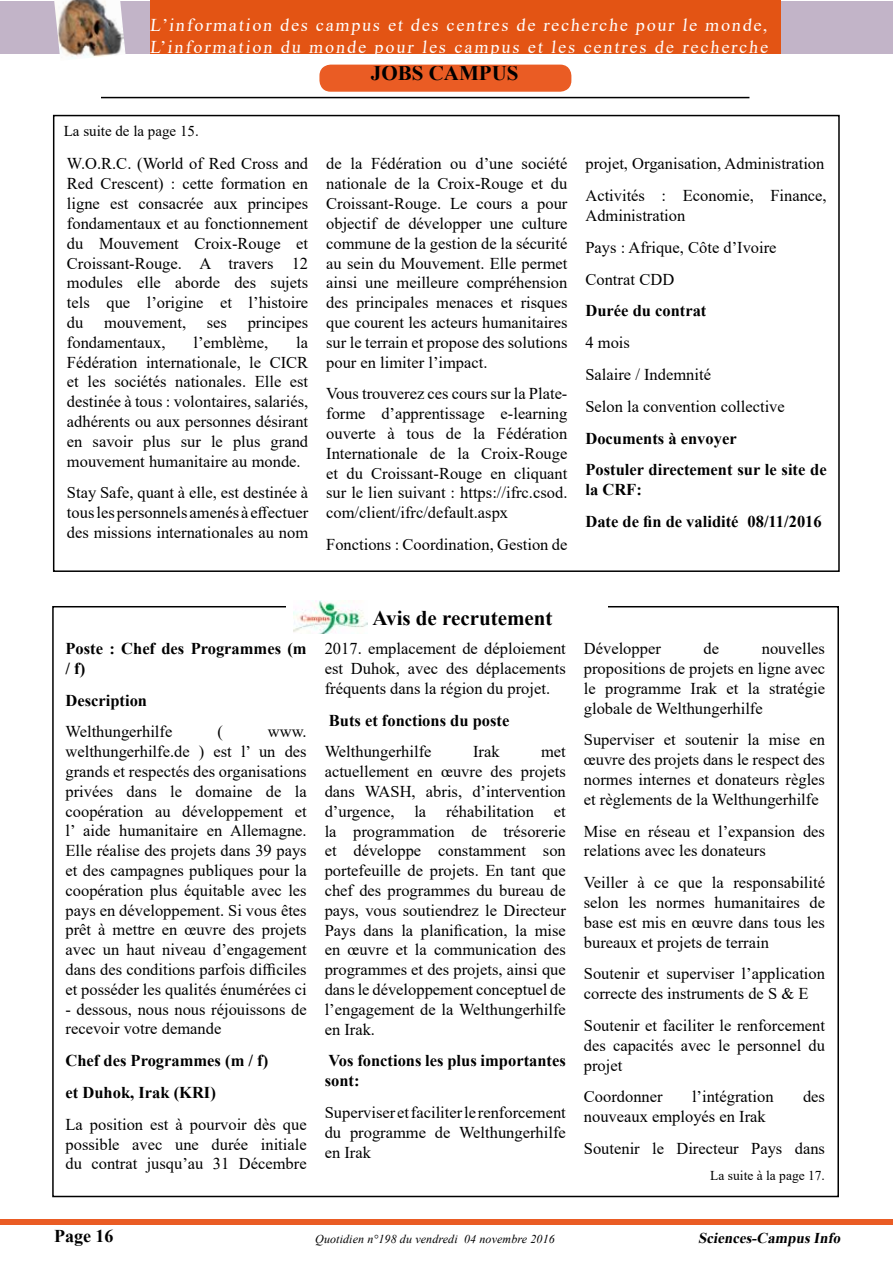
<style>
.page{position:relative;width:893px;height:1263px;background:#fff}
.page>*{position:absolute;margin:0;border:0;box-sizing:border-box;transform-origin:0 0}
.t1{font:700 21px "Times New Roman";color:#000}
.t2{font:18px/21.6px "Times New Roman";letter-spacing:.105em;color:#fff}
.t3{font:700 18px "Times New Roman";color:#000}
.t4{font:16.5px/19.8px "Times New Roman";color:#000;text-align:justify}
.t5{font:700 16.5px/31.8px "Times New Roman";color:#000}
.t6{font:italic 700 15px "Times New Roman";color:#000}
.t7{font:15px "Times New Roman";color:#000}
.t8{font:13.5px "Times New Roman";color:#000}
.t9{font:italic 12px "Times New Roman";letter-spacing:.01em;color:#000}
</style>
<div class="page">
<div style="left:1px;top:1219px;width:892px;height:6px;background:#ea5c24"></div>
<div style="left:53px;top:115px;width:787px;height:457px;border:2px solid #000"></div>
<img style="left:294px;top:601px;width:73px;height:32px">
<hr style="left:101px;top:97px;width:648px;height:1px;background:#000">
<div style="left:320px;top:65px;width:251px;height:26px;background:#ea5c24;border-radius:11px"></div>
<div style="left:319px;top:65px;width:252px;height:27px;border:2px solid #ea5c24;border-radius:11px"></div>
<div style="left:0;top:1px;width:893px;height:52px;background:#c2b4c8"></div>
<div style="left:150px;top:0;width:630px;height:53px;background:#e35414"></div>
<img style="left:54px;top:0;width:71px;height:59px">
<p class="t2" style="left:150px;top:14px;width:622px">L’information des campus et des centres de recherche pour le monde,<br>L’information du monde pour les campus et les centres de recherche</p>
<p class="t1" style="left:371px;top:58px;width:149px">JOBS CAMPUS</p>
<p class="t7" style="left:64px;top:120px;width:136px">La suite de la page 15.</p>
<p class="t4" style="left:67px;top:154px;width:243px">W.O.R.C. (World of Red Cross and Red Crescent) : cette formation en ligne est consacrée aux principes fondamentaux et au fonctionnement du Mouvement Croix-Rouge et Croissant-Rouge. A travers 12 modules elle aborde des sujets tels que l’origine et l’histoire du</p>
<p class="t4" style="left:104px;top:312px;width:84px">mouvement,</p>
<p class="t4" style="left:207px;top:312px;width:22px">ses</p>
<p class="t4" style="left:248px;top:312px;width:62px">principes</p>
<p class="t4" style="left:67px;top:332px;width:100px">fondamentaux,</p>
<p class="t4" style="left:194px;top:332px;width:76px">l’emblème,</p>
<p class="t4" style="left:67px;top:332px;width:243px;text-indent:229px">la Fédération internationale, le CICR et les sociétés nationales. Elle est destinée à tous : volontaires, salariés, adhérents ou aux personnes désirant en savoir plus sur le plus grand mouvement humanitaire au monde.</p>
<p class="t4" style="left:67px;top:482px;width:243px">Stay Safe, quant à elle, est destinée à tous les personnels amenés à effectuer des missions internationales au nom</p>
<p class="t4" style="left:326px;top:154px;width:243px">de la Fédération ou d’une société nationale de la Croix-Rouge et du Croissant-Rouge. Le cours a pour objectif de développer une culture commune de la gestion de la sécurité au sein du Mouvement. Elle permet ainsi une meilleure compréhension des principales menaces et risques que courent les acteurs humanitaires sur le terrain et propose des solutions pour en limiter l’impact.</p>
<p class="t4" style="left:326px;top:383px;width:243px">Vous trouverez ces cours sur la Plate&shy;forme d’apprentissage e-learning ouverte à tous de la Fédération Internationale de la Croix-Rouge et du Croissant-Rouge en cliquant sur le lien suivant : https://ifrc.csod. com/client/ifrc/default.aspx</p>
<p class="t4" style="left:326px;top:534px;width:243px">Fonctions : Coordination, Gestion de</p>
<p class="t4" style="left:585px;top:148px;width:243px;line-height:31.8px">projet, Organisation, Administration<br>Activités : Economie, Finance,</p>
<p class="t4" style="left:585px;top:199px;width:193px;line-height:31.8px;text-align:left">Administration<br>Pays : Afrique, Côte d’Ivoire<br>Contrat CDD</p>
<p class="t5" style="left:585px;top:295px;width:122px">Durée du contrat</p>
<p class="t4" style="left:585px;top:326px;width:201px;line-height:31.8px;text-align:left">4 mois<br>Salaire / Indemnité<br>Selon la convention collective</p>
<p class="t5" style="left:585px;top:422px;width:243px">Documents à envoyer<br>Postuler directement sur le site de</p>
<p class="t5" style="left:585px;top:473px;width:238px">la CRF:<br>Date de fin de validité 08/11/2016</p>
<p class="t5" style="left:66px;top:638px;width:243px;line-height:19.8px">Poste : Chef des Programmes (m / f)</p>
<p class="t5" style="left:66px;top:684px;width:83px">Description</p>
<p class="t4" style="left:66px;top:721px;width:108px">Welthungerhilfe</p>
<p class="t4" style="left:217px;top:721px;width:7px">(</p>
<p class="t4" style="left:66px;top:721px;width:243px;text-indent:202px">www. welthungerhilfe.de ) est l’ un des grands et respectés des organisations privées dans le domaine de la coopération au développement et l’ aide humanitaire en Allemagne.<br>Elle réalise des projets dans 39 pays et des campagnes publiques pour la coopération plus équitable avec les pays en développement. Si vous êtes prêt à mettre en œuvre des projets avec un haut niveau d’engagement dans des conditions parfois difficiles et posséder les qualités énumérées ci</p>
<p class="t4" style="left:66px;top:999px;width:243px">- dessous, nous nous réjouissons de recevoir votre demande</p>
<p class="t5" style="left:66px;top:1044px;width:204px">Chef des Programmes (m / f) et Duhok, Irak (KRI)</p>
<p class="t4" style="left:66px;top:1114px;width:243px">La position est à pourvoir dès que possible avec une durée initiale du contrat jusqu’au 31 Décembre</p>
<p class="t1" style="left:373px;top:602px;width:182px">Avis de recrutement</p>
<p class="t4" style="left:325px;top:638px;width:243px">2017. emplacement de déploiement est Duhok, avec des déplacements fréquents dans la région du projet.</p>
<p class="t5" style="left:329px;top:704px;width:182px">Buts et fonctions du poste</p>
<p class="t4" style="left:325px;top:741px;width:108px">Welthungerhilfe</p>
<p class="t4" style="left:473px;top:741px;width:28px">Irak</p>
<p class="t4" style="left:325px;top:741px;width:243px;text-indent:216px">met actuellement en œuvre des projets dans WASH, abris, d’intervention d’urgence, la réhabilitation et la programmation de trésorerie et développe constamment son portefeuille de projets. En tant que chef des programmes du bureau de pays, vous soutiendrez le Directeur Pays dans la planification, la mise en œuvre et la communication des programmes et des projets, ainsi que dans le développement conceptuel de l’engagement de la Welthungerhilfe en Irak.</p>
<p class="t5" style="left:325px;top:1050px;width:243px;line-height:19.8px">Vos fonctions les plus importantes sont:</p>
<p class="t4" style="left:325px;top:1102px;width:243px">Superviser et faciliter le renforcement du programme de Welthungerhilfe en Irak</p>
<p class="t4" style="left:584px;top:638px;width:243px;text-indent:178px">nouvelles propositions de projets en ligne avec le programme Irak et la stratégie globale de Welthungerhilfe</p>
<p class="t4" style="left:584px;top:729px;width:243px">Superviser et soutenir la mise en œuvre des projets dans le respect des normes internes et donateurs règles et règlements de la Welthungerhilfe</p>
<p class="t4" style="left:584px;top:821px;width:243px">Mise en réseau et l’expansion des relations avec les donateurs</p>
<p class="t4" style="left:584px;top:872px;width:243px">Veiller à ce que la responsabilité selon les normes humanitaires de base est mis en œuvre dans tous les bureaux et projets de terrain</p>
<p class="t4" style="left:584px;top:963px;width:243px">Soutenir et superviser l’application correcte des instruments de S &amp; E</p>
<p class="t4" style="left:584px;top:1015px;width:243px">Soutenir et faciliter le renforcement des capacités avec le personnel du projet</p>
<p class="t4" style="left:584px;top:1086px;width:80px">Coordonner</p>
<p class="t4" style="left:692px;top:1086px;width:83px">l’intégration</p>
<p class="t4" style="left:803px;top:1086px;width:23px">des</p>
<p class="t4" style="left:584px;top:1100px;width:243px;line-height:31.8px">nouveaux employés en Irak<br>Soutenir le Directeur Pays dans</p>
<p class="t4" style="left:584px;top:638px;width:78px">Développer</p>
<p class="t4" style="left:703px;top:638px;width:17px">de</p>
<p class="t8" style="left:710px;top:1165px;width:116px">La suite à la page 17.</p>
<p class="t3" style="left:54px;top:1223px;width:61px">Page 16</p>
<p class="t9" style="left:315px;top:1231px;width:241px">Quotidien n°198 du vendredi 04 novembre 2016</p>
<p class="t6" style="left:698px;top:1227px;width:147px">Sciences-CampusInfo</p>
</div>
